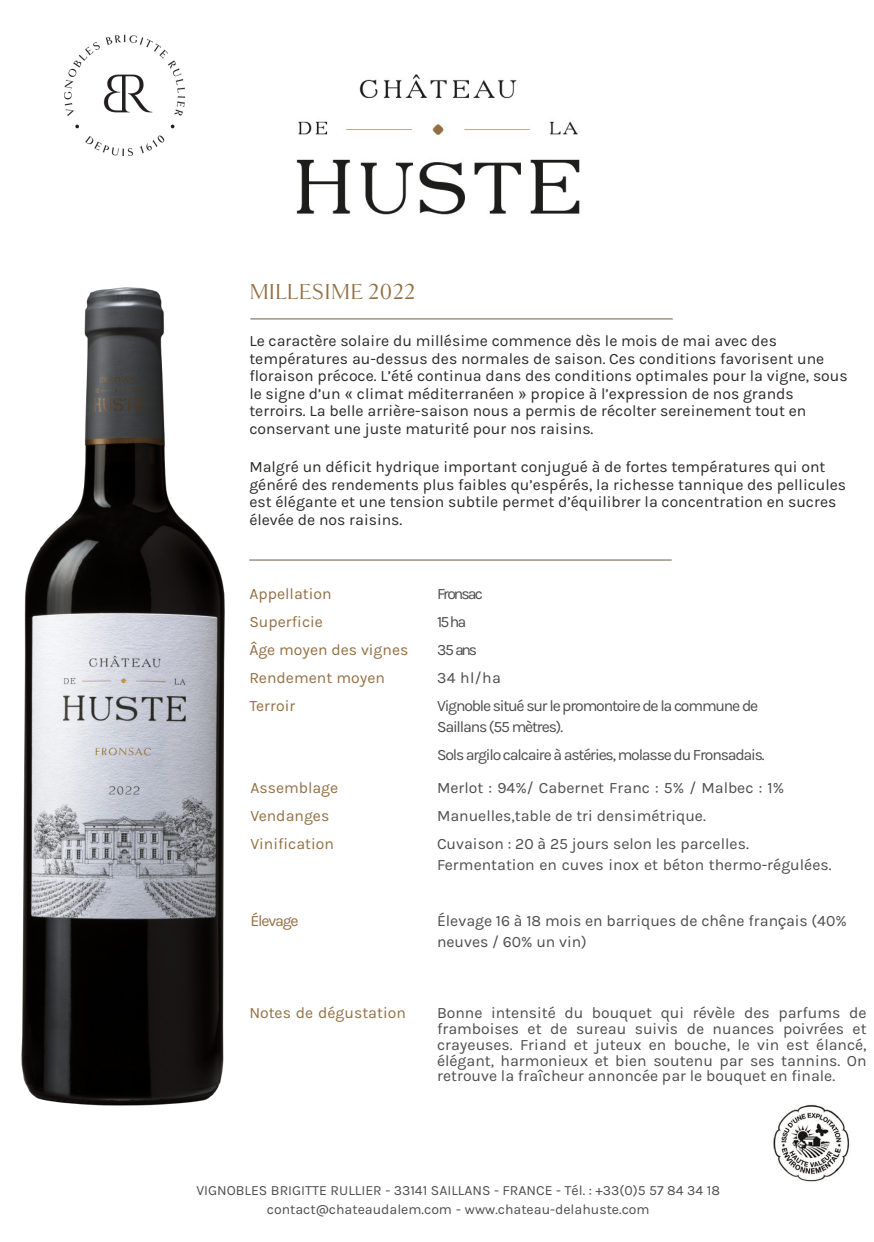
<style>
.page{position:relative;width:874px;height:1242px;background:#fff}
.page>*{position:absolute;margin:0;border:0;box-sizing:border-box;transform-origin:0 0}
.t1{font:22.75px "FONTSPRINGDEMO Goldenbook";color:#936f45}
.t2{font:15.75px/17.5px "Karla";color:#2c2a29}
.t3{font:15.75px/15.8px "Karla";color:#4d4d4d}
.t4{font:15.75px/28px "Karla";letter-spacing:-.075em;color:#4d4d4d}
.t5{font:15.75px/28px "Karla";color:#936f45}
.t6{font:15.75px "Karla";letter-spacing:-.075em;color:#936f45}
.t7{font:14px/18.4px "Karla";color:#4d4d4d;text-align:center}
.s1{font-family:"Arial"}
</style>
<div class="page">
<img style="left:296px;top:74px;width:284px;height:140px">
<hr style="left:250px;top:318px;width:422px;height:1px;background:#6c5b48">
<hr style="left:249px;top:559px;width:422px;height:1px;background:#6c5b48">
<img style="left:773px;top:1104px;width:77px;height:78px">
<img style="left:64px;top:35px;width:121px;height:120px">
<img style="left:21px;top:179px;width:490px;height:927px">
<h1 class="t1" style="left:249px;top:281px;width:167px">MILLESIME 2022</h1>
<p class="t2" style="left:249px;top:332px;width:600px">Le caractère solaire du millésime commence dès le mois de mai avec des températures au-dessus des normales de saison. Ces conditions favorisent une floraison précoce. L’été continua dans des conditions optimales pour la vigne, sous le signe d’un <span class="s1">«</span> climat méditerranéen <span class="s1">»</span> propice à l’expression de nos grands terroirs. La belle arrière-saison nous a permis de récolter sereinement tout en conservant une juste maturité pour nos raisins.</p>
<p class="t2" style="left:249px;top:458px;width:598px">Malgré un déficit hydrique important conjugué à de fortes températures qui ont généré des rendements plus faibles qu’espérés, la richesse tannique des pellicules est élégante et une tension subtile permet d’équilibrer la concentration en sucres élevée de nos raisins.</p>
<p class="t5" style="left:249px;top:579px;width:161px">Appellation<br>Superficie<br>Âge moyen des vignes<br>Rendement moyen<br>Terroir</p>
<p class="t4" style="left:437px;top:579px;width:323px">Fronsac<br>15ha<br>35 ans<br>34 hl/ha<br>Vignoble situé sur le promontoire de la commune de</p>
<p class="t4" style="left:437px;top:712px;width:329px">Saillans (55 mètres).<br>Sols argilo calcaire à astéries, molasse du Fronsadais.</p>
<p class="t5" style="left:250px;top:773px;width:89px">Assemblage<br>Vendanges<br>Vinification</p>
<p class="t3" style="left:437px;top:773px;width:349px;line-height:28px">Merlot : 94%/ Cabernet Franc : 5% / Malbec : 1%<br>Manuelles,table de tri densimétrique.<br>Cuvaison : 20 à 25 jours selon les parcelles.</p>
<p class="t3" style="left:437px;top:856px;width:396px">Fermentation en cuves inox et béton thermo-régulées.</p>
<p class="t3" style="left:437px;top:909px;width:411px;line-height:21px">Élevage 16 à 18 mois en barriques de chêne fran<span class="s1">ç</span>ais (40% neuves / 60% un vin)</p>
<p class="t6" style="left:250px;top:910px;width:50px">Élevage</p>
<p class="t5" style="left:249px;top:998px;width:158px">Notes de dégustation</p>
<p class="t3" style="left:437px;top:1005px;width:431px;text-align:justify">Bonne intensité du bouquet qui révèle des parfums de framboises et de sureau suivis de nuances poivrées et crayeuses. Friand et juteux en bouche, le vin est élancé, élégant, harmonieux et bien soutenu par ses tannins. On retrouve la fraîcheur annoncée par le bouquet en finale.</p>
<p class="t7" style="left:196px;top:1180px;width:525px">VIGNOBLES BRIGITTE RULLIER - 33141 SAILLANS - FRANCE - Tél. : +33(0)5 57 84 34 18 contact@chateaudalem.com - www.chateau-delahuste.com</p>
</div>
